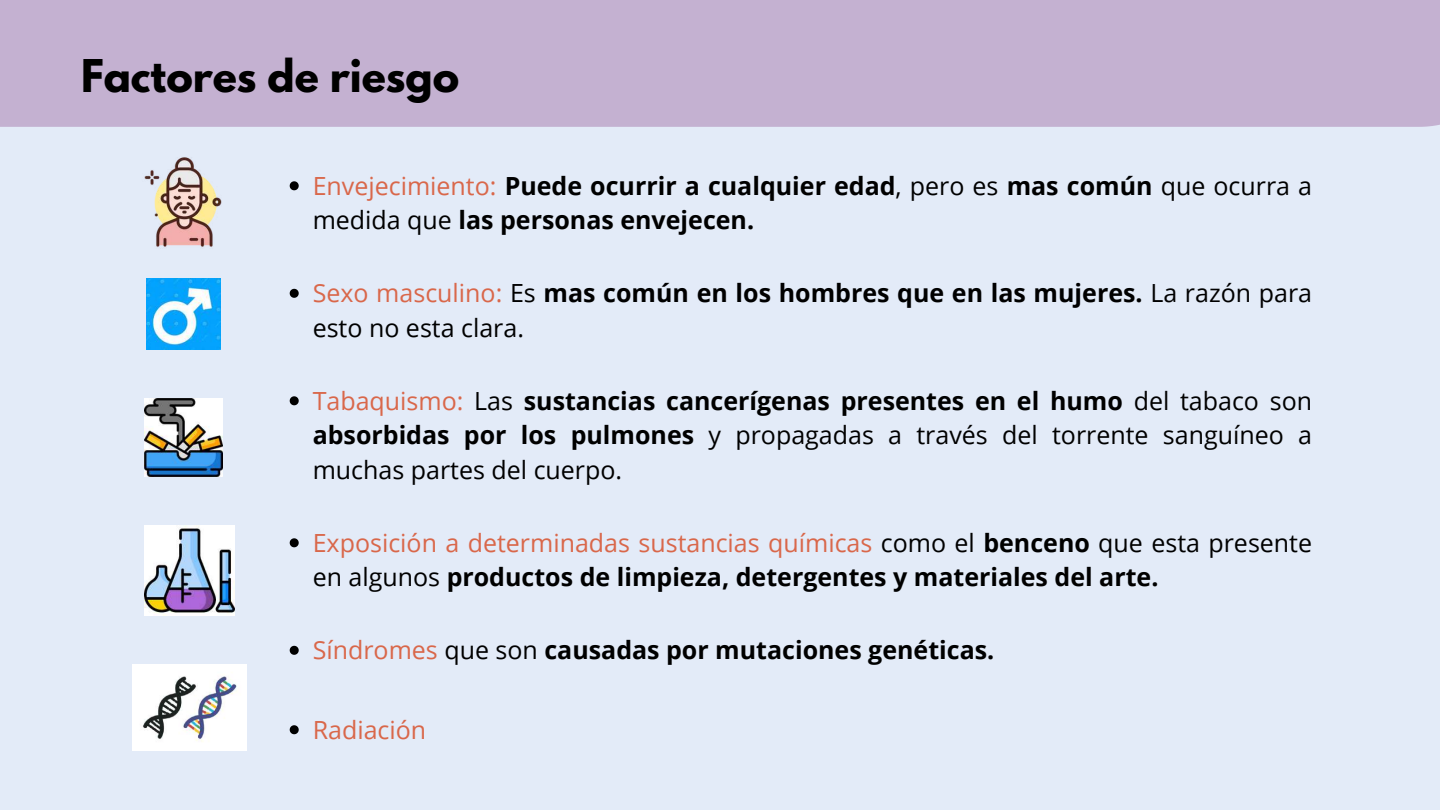
<style>
.page{position:relative;width:1440px;height:810px;background:#e3ebf8}
.page>*{position:absolute;margin:0;border:0;box-sizing:border-box;transform-origin:0 0}
.t1{font:700 40px "League Spartan";color:#000}
.t2{font:700 25px/34.5px "Open Sans";color:#000}
.t3{font:25px/34.5px "Open Sans";color:#000;text-align:justify}
.t4{font:25px "Open Sans";color:#d9674a}
.s1{font-weight:400;color:#d9674a}
.s2{font-weight:400}
.s3{color:#d9674a}
.s4{font-weight:700}
</style>
<div class="page">
<div style="left:0;top:0;width:1440px;height:127px;background:#c4b1d1"></div>
<img style="left:144px;top:157px;width:78px;height:90px">
<img style="left:146px;top:278px;width:75px;height:71px">
<img style="left:144px;top:398px;width:78px;height:78px">
<img style="left:144px;top:525px;width:91px;height:91px">
<img style="left:132px;top:665px;width:114px;height:85px">
<svg style="left:290px;top:181px;width:9px;height:9px"></svg>
<svg style="left:290px;top:289px;width:9px;height:9px"></svg>
<svg style="left:290px;top:396px;width:9px;height:9px"></svg>
<svg style="left:290px;top:538px;width:9px;height:9px"></svg>
<svg style="left:290px;top:646px;width:9px;height:9px"></svg>
<svg style="left:290px;top:725px;width:9px;height:9px"></svg>
<h1 class="t1" style="left:81px;top:56px;width:380px">Factores de riesgo</h1>
<p class="t2" style="left:313px;top:168px;width:1001px"><span class="s1">Envejecimiento:</span> Puede ocurrir a cualquier edad<span class="s2">, pero es</span> mas común <span class="s2">que ocurra a medida que</span> las personas envejecen.</p>
<p class="t2" style="left:313px;top:275px;width:1001px"><span class="s1">Sexo masculino:</span> <span class="s2">Es</span> mas común en los hombres que en las mujeres. <span class="s2">La razón para esto no esta clara.</span></p>
<p class="t3" style="left:313px;top:383px;width:1001px"><span class="s3">Tabaquismo:</span> Las <span class="s4">sustancias cancerígenas presentes en el humo</span> del tabaco son <span class="s4">absorbidas por los pulmones</span> y propagadas a través del torrente sanguíneo a muchas partes del cuerpo.</p>
<p class="t2" style="left:313px;top:525px;width:1001px"><span class="s1">Exposición a determinadas sustancias químicas</span> <span class="s2">como el</span> benceno <span class="s2">que esta presente en algunos</span> productos de limpieza, detergentes y materiales del arte.</p>
<p class="t2" style="left:313px;top:632px;width:683px"><span class="s1">Síndromes</span> <span class="s2">que son</span> causadas por mutaciones genéticas.</p>
<p class="t4" style="left:313px;top:712px;width:115px">Radiación</p>
</div>
